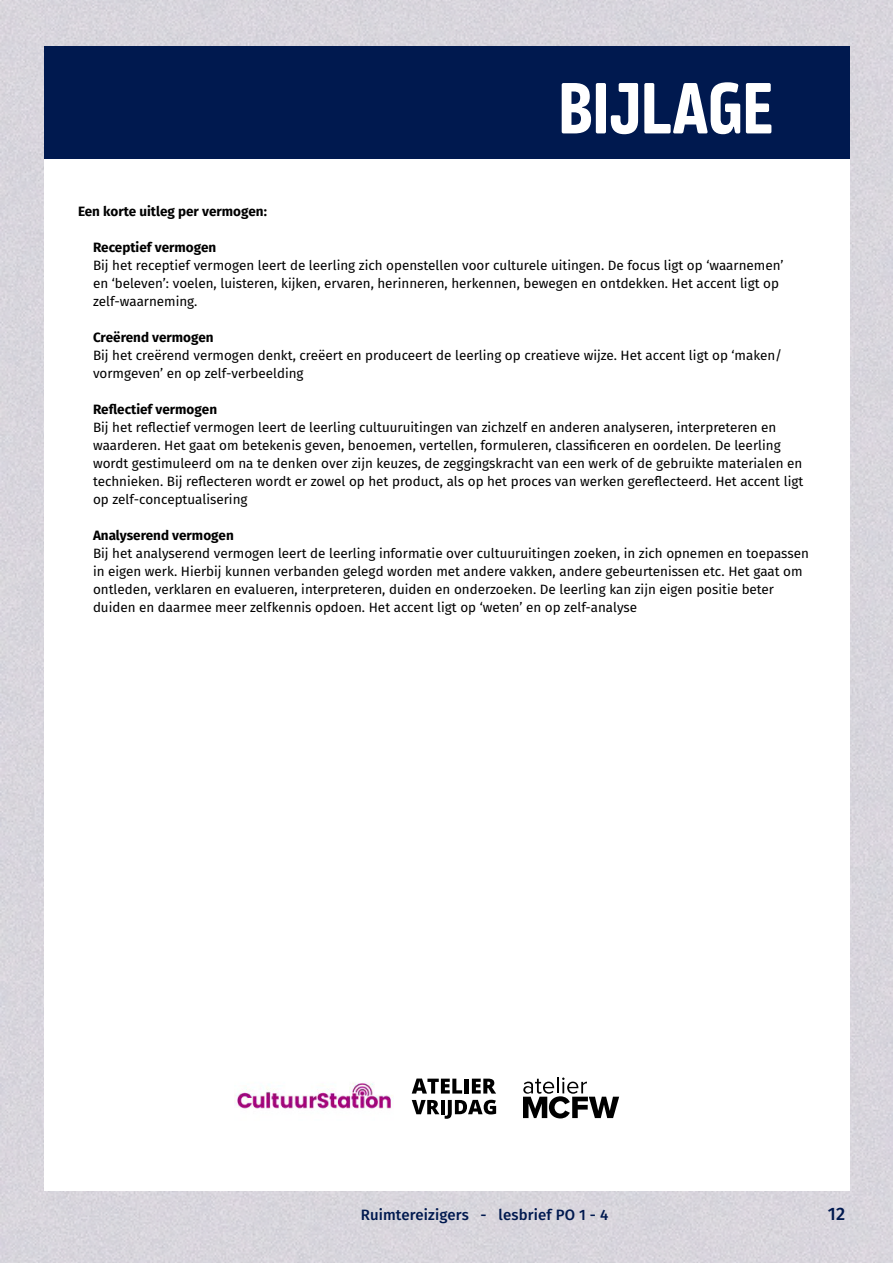
<style>
.page{position:relative;width:893px;height:1263px;background:#d8d5dc}
.page>*{position:absolute;margin:0;border:0;box-sizing:border-box;transform-origin:0 0}
.t1{font:700 condensed 72px "Amfibia";color:#fff}
.t2{font:500 18px "Fira Sans";color:#00194f}
.t3{font:500 15px "Fira Sans";letter-spacing:.01em;color:#00194f}
.t4{font:13.5px/18px "Fira Sans";color:#000}
.t5{font:700 13.5px "Fira Sans";color:#000}
</style>
<div class="page">
<div style="left:44px;top:46px;width:805px;height:1145px;background:#fff"></div>
<div style="left:44px;top:46px;width:805px;height:113px;background:#00194f"></div>
<img style="left:235px;top:1082px;width:157px;height:27px">
<svg style="left:412px;top:1078px;width:50px;height:15px"></svg>
<hr style="left:465px;top:1079px;width:4px;height:14px;background:#000">
<svg style="left:472px;top:1078px;width:24px;height:15px"></svg>
<svg style="left:412px;top:1100px;width:27px;height:14px"></svg>
<hr style="left:441px;top:1100px;width:4px;height:14px;background:#000">
<svg style="left:445px;top:1100px;width:51px;height:19px"></svg>
<svg style="left:523px;top:1077px;width:96px;height:41px"></svg>
<h1 class="t1" style="left:558px;top:63px;width:216px">BIJLAGE</h1>
<p class="t5" style="left:78px;top:200px;width:190px">Een korte uitleg per vermogen:</p>
<p class="t5" style="left:93px;top:236px;width:125px">Receptief vermogen</p>
<p class="t4" style="left:93px;top:256px;width:692px">Bij het receptief vermogen leert de leerling zich openstellen voor culturele uitingen. De focus ligt op ‘waarnemen’ en ‘beleven’: voelen, luisteren, kijken, ervaren, herinneren, herkennen, bewegen en ontdekken. Het accent ligt op zelf-waarneming.</p>
<p class="t5" style="left:93px;top:326px;width:122px">Creërend vermogen</p>
<p class="t4" style="left:93px;top:346px;width:691px">Bij het creërend vermogen denkt, creëert en produceert de leerling op creatieve wijze. Het accent ligt op ‘maken/ vormgeven’ en op zelf-verbeelding</p>
<p class="t5" style="left:93px;top:398px;width:126px">Reflectief vermogen</p>
<p class="t4" style="left:93px;top:418px;width:712px">Bij het reflectief vermogen leert de leerling cultuuruitingen van zichzelf en anderen analyseren, interpreteren en waarderen. Het gaat om betekenis geven, benoemen, vertellen, formuleren, classificeren en oordelen. De leerling wordt gestimuleerd om na te denken over zijn keuzes, de zeggingskracht van een werk of de gebruikte materialen en technieken. Bij reflecteren wordt er zowel op het product, als op het proces van werken gereflecteerd. Het accent ligt op zelf-conceptualisering</p>
<p class="t5" style="left:93px;top:524px;width:142px">Analyserend vermogen</p>
<p class="t4" style="left:93px;top:544px;width:717px">Bij het analyserend vermogen leert de leerling informatie over cultuuruitingen zoeken, in zich opnemen en toepassen in eigen werk. Hierbij kunnen verbanden gelegd worden met andere vakken, andere gebeurtenissen etc. Het gaat om ontleden, verklaren en evalueren, interpreteren, duiden en onderzoeken. De leerling kan zijn eigen positie beter duiden en daarmee meer zelfkennis opdoen. Het accent ligt op ‘weten’ en op zelf-analyse</p>
<p class="t3" style="left:361px;top:1202px;width:249px">Ruimtereizigers - lesbrief PO 1 - 4</p>
<h2 class="t2" style="left:828px;top:1199px;width:19px">12</h2>
</div>
